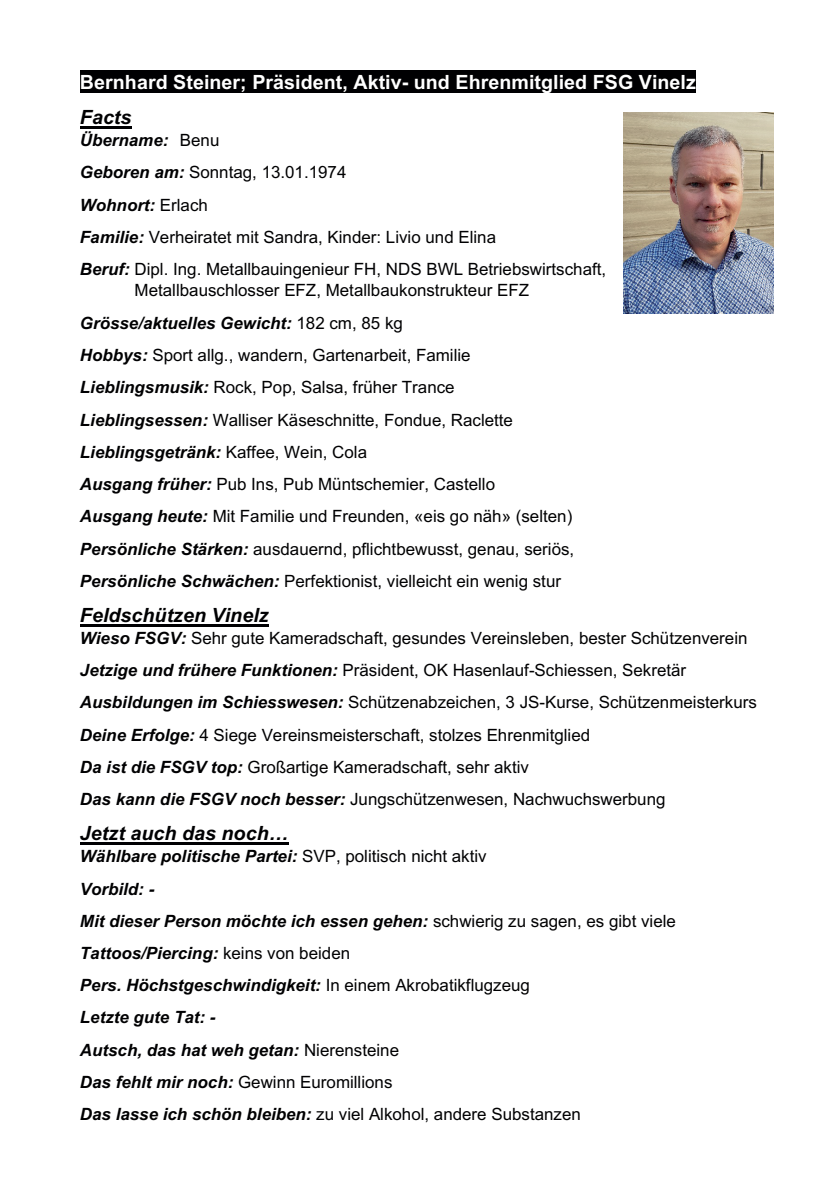
<style>
.page{position:relative;width:840px;height:1191px;background:#fff}
.page>*{position:absolute;margin:0;border:0;box-sizing:border-box;transform-origin:0 0}
.t1{font:700 19.6px "Arial";letter-spacing:.005em;color:#fff}
.t2{font:italic 700 19.6px "Arial";letter-spacing:.005em;color:#000002}
.t3{font:17px/32.2px "Arial";color:#000002}
.t4{font:italic 700 17px/32.2px "Arial";color:#000002}
.s1{font-weight:700;font-style:italic}
.s2{font-weight:400;font-style:normal}
</style>
<div class="page">
<div style="left:80px;top:70px;width:615px;height:23px;background:#000002"></div>
<hr style="left:80px;top:126px;width:51px;height:2px;background:#000002">
<hr style="left:80px;top:624px;width:188px;height:2px;background:#000002">
<hr style="left:80px;top:842px;width:208px;height:2px;background:#000002">
<img style="left:623px;top:112px;width:150px;height:201px">
<p class="t1" style="left:80px;top:68px;width:617px">Bernhard Steiner; Präsident, Aktiv- und Ehrenmitglied FSG Vinelz</p>
<p class="t2" style="left:80px;top:104px;width:53px">Facts</p>
<p class="t3" style="left:80px;top:124px;width:527px"><span class="s1">Übername:</span> Benu<br><span class="s1">Geboren am:</span> Sonntag, 13.01.1974<br><span class="s1">Wohnort:</span> Erlach<br><span class="s1">Familie:</span> Verheiratet mit Sandra, Kinder: Livio und Elina<br><span class="s1">Beruf:</span> Dipl. Ing. Metallbauingenieur FH, NDS BWL Betriebswirtschaft,</p>
<p class="t3" style="left:80px;top:274px;width:495px;text-indent:55px">Metallbauschlosser EFZ, Metallbaukonstrukteur EFZ <span class="s1">Grösse/aktuelles Gewicht:</span> 182 cm, 85 kg<br><span class="s1">Hobbys:</span> Sport allg., wandern, Gartenarbeit, Familie <span class="s1">Lieblingsmusik:</span> Rock, Pop, Salsa, früher Trance <span class="s1">Lieblingsessen:</span> Walliser Käseschnitte, Fondue, Raclette <span class="s1">Lieblingsgetränk:</span> Kaffee, Wein, Cola<br><span class="s1">Ausgang früher:</span> Pub Ins, Pub Müntschemier, Castello<br><span class="s1">Ausgang heute:</span> Mit Familie und Freunden, «eis go näh» (selten)<br><span class="s1">Persönliche Stärken:</span> ausdauernd, pflichtbewusst, genau, seriös, <span class="s1">Persönliche Schwächen:</span> Perfektionist, vielleicht ein wenig stur</p>
<p class="t2" style="left:80px;top:602px;width:190px">Feldschützen Vinelz</p>
<p class="t3" style="left:80px;top:622px;width:678px"><span class="s1">Wieso FSGV:</span> Sehr gute Kameradschaft, gesundes Vereinsleben, bester Schützenverein <span class="s1">Jetzige und frühere Funktionen:</span> Präsident, OK Hasenlauf-Schiessen, Sekretär <span class="s1">Ausbildungen im Schiesswesen:</span> Schützenabzeichen, 3 JS-Kurse, Schützenmeisterkurs <span class="s1">Deine Erfolge:</span> 4 Siege Vereinsmeisterschaft, stolzes Ehrenmitglied<br><span class="s1">Da ist die FSGV top:</span> Großartige Kameradschaft, sehr aktiv<br><span class="s1">Das kann die FSGV noch besser:</span> Jungschützenwesen, Nachwuchswerbung</p>
<p class="t2" style="left:80px;top:820px;width:210px">Jetzt auch das noch…</p>
<p class="t4" style="left:80px;top:840px;width:597px">Wählbare politische Partei: <span class="s2">SVP, politisch nicht aktiv<br></span>Vorbild: -<br>Mit dieser Person möchte ich essen gehen: <span class="s2">schwierig zu sagen, es gibt viele </span>Tattoos/Piercing: <span class="s2">keins von beiden<br></span>Pers. Höchstgeschwindigkeit: <span class="s2">In einem Akrobatikflugzeug<br></span>Letzte gute Tat: -<br>Autsch, das hat weh getan: <span class="s2">Nierensteine<br></span>Das fehlt mir noch: <span class="s2">Gewinn Euromillions<br></span>Das lasse ich schön bleiben: <span class="s2">zu viel Alkohol, andere Substanzen</span></p>
</div>
